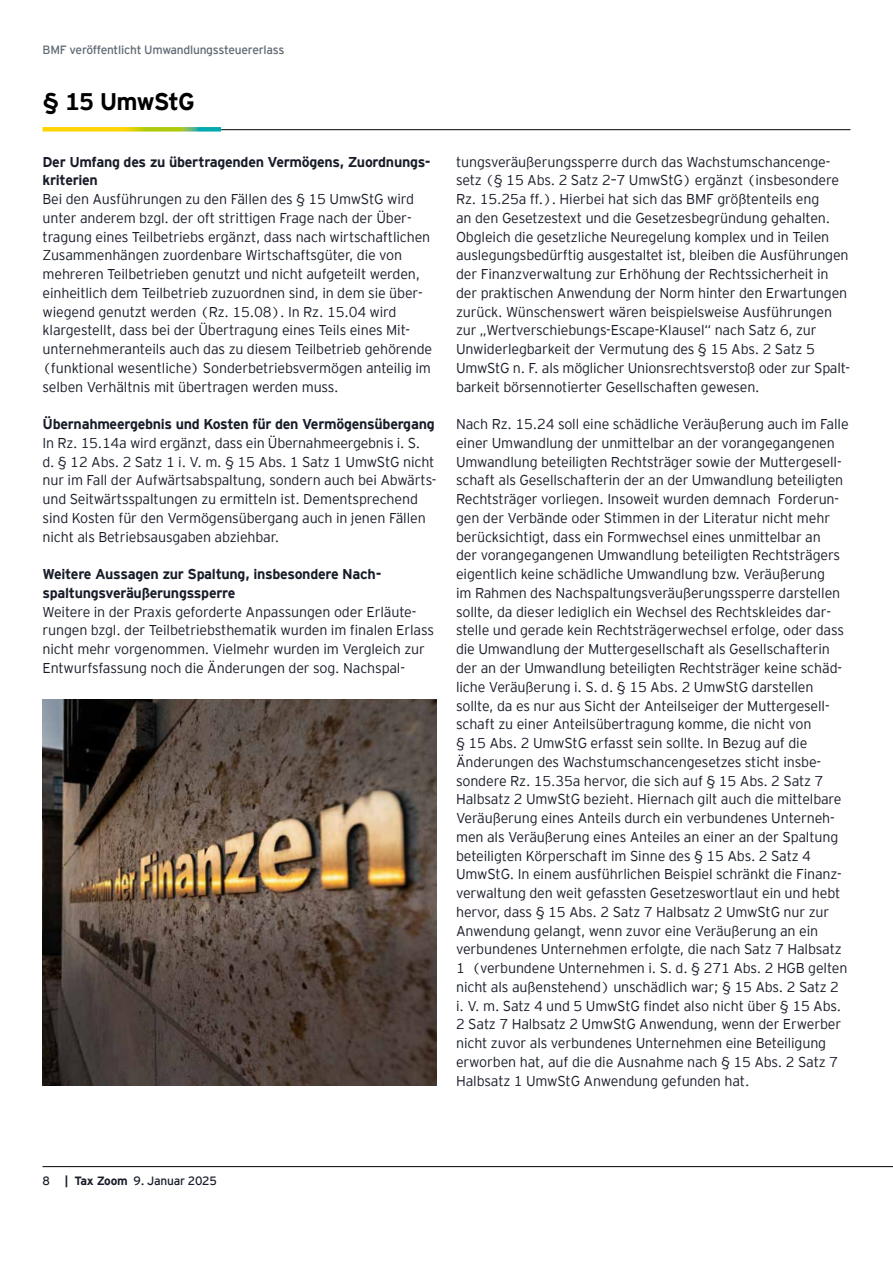
<style>
.page{position:relative;width:893px;height:1263px;background:#fff}
.page>*{position:absolute;margin:0;border:0;box-sizing:border-box;transform-origin:0 0}
.t1{font:700 24px "EY Interstate";letter-spacing:-.035em;color:#000}
.t2{font:300 14.25px/18.8px "EY Interstate";letter-spacing:-.01em;color:#181d29}
.t3{font:700 14.25px/18.8px "EY Interstate";letter-spacing:-.02em;color:#181d29}
.t4{font:12px "EY Interstate";letter-spacing:-.02em;color:#606973}
.t5{font:12px "EY Interstate";letter-spacing:-.02em;color:#181d29}
.s1{font-weight:700}
</style>
<div class="page">
<hr style="left:43px;top:1166px;width:850px;height:1px;background:#000">
<hr style="left:221px;top:129px;width:629px;height:1px;background:#000">
<svg style="left:43px;top:127px;width:178px;height:5px"></svg>
<img style="left:43px;top:700px;width:394px;height:385px">
<p class="t4" style="left:43px;top:41px;width:243px">BMF veröffentlicht Umwandlungssteuererlass</p>
<h1 class="t1" style="left:43px;top:84px;width:154px">§ 15 UmwStG</h1>
<p class="t3" style="left:43px;top:151px;width:390px">Der Umfang des zu übertragenden Vermögens, Zuordnungs&shy;kriterien</p>
<p class="t2" style="left:43px;top:189px;width:391px">Bei den Ausführungen zu den Fällen des § 15 UmwStG wird unter anderem bzgl. der oft strittigen Frage nach der Über&shy;tragung eines Teilbetriebs ergänzt, dass nach wirtschaftlichen Zusammenhängen zuordenbare Wirtschaftsgüter, die von mehreren Teilbetrieben genutzt und nicht aufgeteilt werden, einheitlich dem Teilbetrieb zuzuordnen sind, in dem sie über&shy;wiegend genutzt werden (Rz. 15.08). In Rz. 15.04 wird klargestellt, dass bei der Übertragung eines Teils eines Mit&shy;unternehmeranteils auch das zu diesem Teilbetrieb gehörende (funktional wesentliche) Sonderbetriebsvermögen anteilig im selben Verhältnis mit übertragen werden muss.</p>
<p class="t3" style="left:43px;top:414px;width:394px">Übernahmeergebnis und Kosten für den Vermögensübergang</p>
<p class="t2" style="left:43px;top:433px;width:395px">In Rz. 15.14a wird ergänzt, dass ein Übernahmeergebnis i. S.<br>d. § 12 Abs. 2 Satz 1 i. V. m. § 15 Abs. 1 Satz 1 UmwStG nicht nur im Fall der Aufwärtsabspaltung, sondern auch bei Abwärts&shy;und Seitwärtsspaltungen zu ermitteln ist. Dementsprechend sind Kosten für den Vermögensübergang auch in jenen Fällen nicht als Betriebsausgaben abziehbar.</p>
<p class="t3" style="left:43px;top:564px;width:340px">Weitere Aussagen zur Spaltung, insbesondere Nach&shy;spaltungsveräußerungssperre</p>
<p class="t2" style="left:43px;top:601px;width:393px">Weitere in der Praxis geforderte Anpassungen oder Erläute&shy;rungen bzgl. der Teilbetriebsthematik wurden im finalen Erlass nicht mehr vorgenommen. Vielmehr wurden im Vergleich zur Entwurfsfassung noch die Änderungen der sog. Nachspal-</p>
<p class="t2" style="left:456px;top:151px;width:396px">tungsveräußerungssperre durch das Wachstumschancenge&shy;setz (§ 15 Abs. 2 Satz 2–7 UmwStG) ergänzt (insbesondere Rz. 15.25a ff.). Hierbei hat sich das BMF größtenteils eng<br>an den Gesetzestext und die Gesetzesbegründung gehalten.<br>Obgleich die gesetzliche Neuregelung komplex und in Teilen auslegungsbedürftig ausgestaltet ist, bleiben die Ausführungen der Finanzverwaltung zur Erhöhung der Rechtssicherheit in der praktischen Anwendung der Norm hinter den Erwartungen zurück. Wünschenswert wären beispielsweise Ausführungen zur „Wertverschiebungs-Escape-Klausel“ nach Satz 6, zur Unwiderlegbarkeit der Vermutung des § 15 Abs. 2 Satz 5<br>UmwStG n. F. als möglicher Unionsrechtsverstoß oder zur Spalt&shy;barkeit börsennotierter Gesellschaften gewesen.</p>
<p class="t2" style="left:456px;top:414px;width:394px">Nach Rz. 15.24 soll eine schädliche Veräußerung auch im Falle einer Umwandlung der unmittelbar an der vorangegangenen Umwandlung beteiligten Rechtsträger sowie der Muttergesell&shy;schaft als Gesellschafterin der an der Umwandlung beteiligten Rechtsträger vorliegen. Insoweit wurden demnach Forderun&shy;gen der Verbände oder Stimmen in der Literatur nicht mehr berücksichtigt, dass ein Formwechsel eines unmittelbar an<br>der vorangegangenen Umwandlung beteiligten Rechtsträgers eigentlich keine schädliche Umwandlung bzw. Veräußerung<br>im Rahmen des Nachspaltungsveräußerungssperre darstellen sollte, da dieser lediglich ein Wechsel des Rechtskleides dar&shy;stelle und gerade kein Rechtsträgerwechsel erfolge, oder dass die Umwandlung der Muttergesellschaft als Gesellschafterin der an der Umwandlung beteiligten Rechtsträger keine schäd&shy;liche Veräußerung i. S. d. § 15 Abs. 2 UmwStG darstellen sollte, da es nur aus Sicht der Anteilseiger der Muttergesell&shy;schaft zu einer Anteilsübertragung komme, die nicht von<br>§ 15 Abs. 2 UmwStG erfasst sein sollte. In Bezug auf die Änderungen des Wachstumschancengesetzes sticht insbe&shy;sondere Rz. 15.35a hervor, die sich auf § 15 Abs. 2 Satz 7<br>Halbsatz 2 UmwStG bezieht. Hiernach gilt auch die mittelbare Veräußerung eines Anteils durch ein verbundenes Unterneh&shy;men als Veräußerung eines Anteiles an einer an der Spaltung beteiligten Körperschaft im Sinne des § 15 Abs. 2 Satz 4<br>UmwStG. In einem ausführlichen Beispiel schränkt die Finanz&shy;verwaltung den weit gefassten Gesetzeswortlaut ein und hebt hervor, dass § 15 Abs. 2 Satz 7 Halbsatz 2 UmwStG nur zur Anwendung gelangt, wenn zuvor eine Veräußerung an ein verbundenes Unternehmen erfolgte, die nach Satz 7 Halbsatz 1 (verbundene Unternehmen i. S. d. § 271 Abs. 2 HGB gelten nicht als außenstehend) unschädlich war; § 15 Abs. 2 Satz 2 i. V. m. Satz 4 und 5 UmwStG findet also nicht über § 15 Abs.<br>2 Satz 7 Halbsatz 2 UmwStG Anwendung, wenn der Erwerber nicht zuvor als verbundenes Unternehmen eine Beteiligung erworben hat, auf die die Ausnahme nach § 15 Abs. 2 Satz 7<br>Halbsatz 1 UmwStG Anwendung gefunden hat.</p>
<p class="t5" style="left:43px;top:1172px;width:176px">8 <span class="s1">| Tax Zoom</span> 9. Januar 2025</p>
</div>
